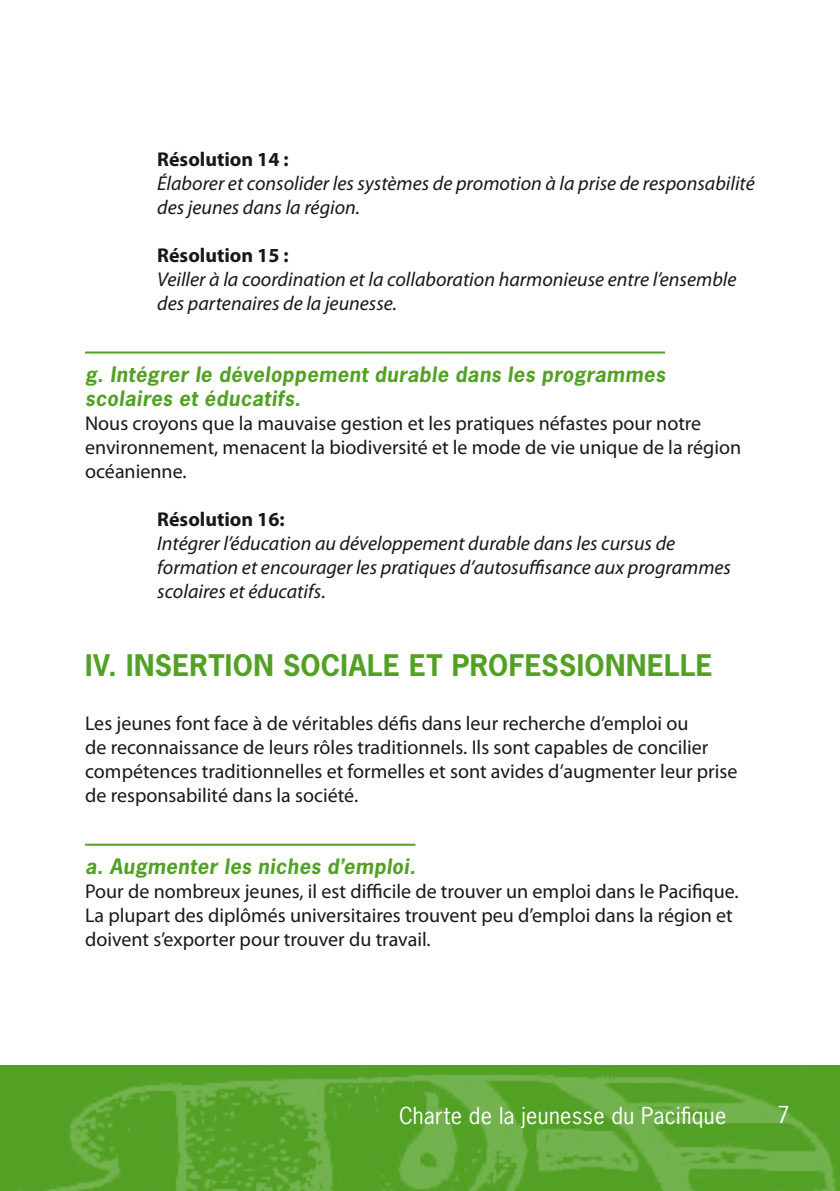
<style>
.page{position:relative;width:840px;height:1191px;background:#fff}
.page>*{position:absolute;margin:0;border:0;box-sizing:border-box;transform-origin:0 0}
.t1{font:700 28px "News Gothic Std";letter-spacing:.015em;color:#52a125}
.t2{font:22px "News Gothic Std";letter-spacing:.015em;color:#fff}
.t3{font:20px/24px "Myriad Pro";color:#1a171c}
.t4{font:italic 20px/24px "Myriad Pro";color:#1a171c}
.t5{font:italic 700 20px/24px "News Gothic Std";letter-spacing:.025em;color:#52a125}
.t6{font:700 20px "Myriad Pro";color:#1a171c}
.s1{font-style:normal}
</style>
<div class="page">
<img style="left:0;top:1065px;width:839px;height:126px">
<hr style="left:85px;top:351px;width:579px;height:2px;background:#52a125">
<hr style="left:85px;top:843px;width:330px;height:2px;background:#52a125">
<p class="t6" style="left:157px;top:146px;width:133px">Résolution 14 :</p>
<p class="t4" style="left:157px;top:171px;width:599px">Élaborer et consolider les systèmes de promotion à la prise de responsabilité des jeunes dans la région.</p>
<p class="t6" style="left:157px;top:242px;width:133px">Résolution 15 :</p>
<p class="t4" style="left:157px;top:267px;width:580px">Veiller à la coordination et la collaboration harmonieuse entre l’ensemble des partenaires de la jeunesse.</p>
<p class="t5" style="left:85px;top:362px;width:581px">g. Intégrer le développement durable dans les programmes scolaires et éducatifs.</p>
<p class="t3" style="left:85px;top:411px;width:657px">Nous croyons que la mauvaise gestion et les pratiques néfastes pour notre environnement, menacent la biodiversité et le mode de vie unique de la région océanienne.</p>
<p class="t6" style="left:157px;top:506px;width:129px">Résolution 16:</p>
<p class="t4" style="left:157px;top:531px;width:575px">Intégrer l’éducation au développement durable dans les cursus de formation et encourager les pratiques d’autosuffisance aux programmes scolaires et éducatifs<span class="s1">.</span></p>
<h1 class="t1" style="left:85px;top:647px;width:88px">IV. INSER</h1>
<h1 class="t1" style="left:208px;top:647px;width:148px">TION SOCIALE</h1>
<h1 class="t1" style="left:409px;top:647px;width:131px">ET PROFESSI</h1>
<h1 class="t1" style="left:584px;top:647px;width:80px">ONNELLE</h1>
<p class="t3" style="left:85px;top:711px;width:653px">Les jeunes font face à de véritables défis dans leur recherche d’emploi ou<br>de reconnaissance de leurs rôles traditionnels. Ils sont capables de concilier compétences traditionnelles et formelles et sont avides d’augmenter leur prise de responsabilité dans la société.</p>
<p class="t5" style="left:85px;top:854px;width:332px">a. Augmenter les niches d’emploi.</p>
<p class="t3" style="left:85px;top:879px;width:654px">Pour de nombreux jeunes, il est difficile de trouver un emploi dans le Pacifique.<br>La plupart des diplômés universitaires trouvent peu d’emploi dans la région et doivent s’exporter pour trouver du travail.</p>
<p class="t2" style="left:399px;top:1101px;width:328px">Charte de la jeunesse du Pacifique</p>
</div>
